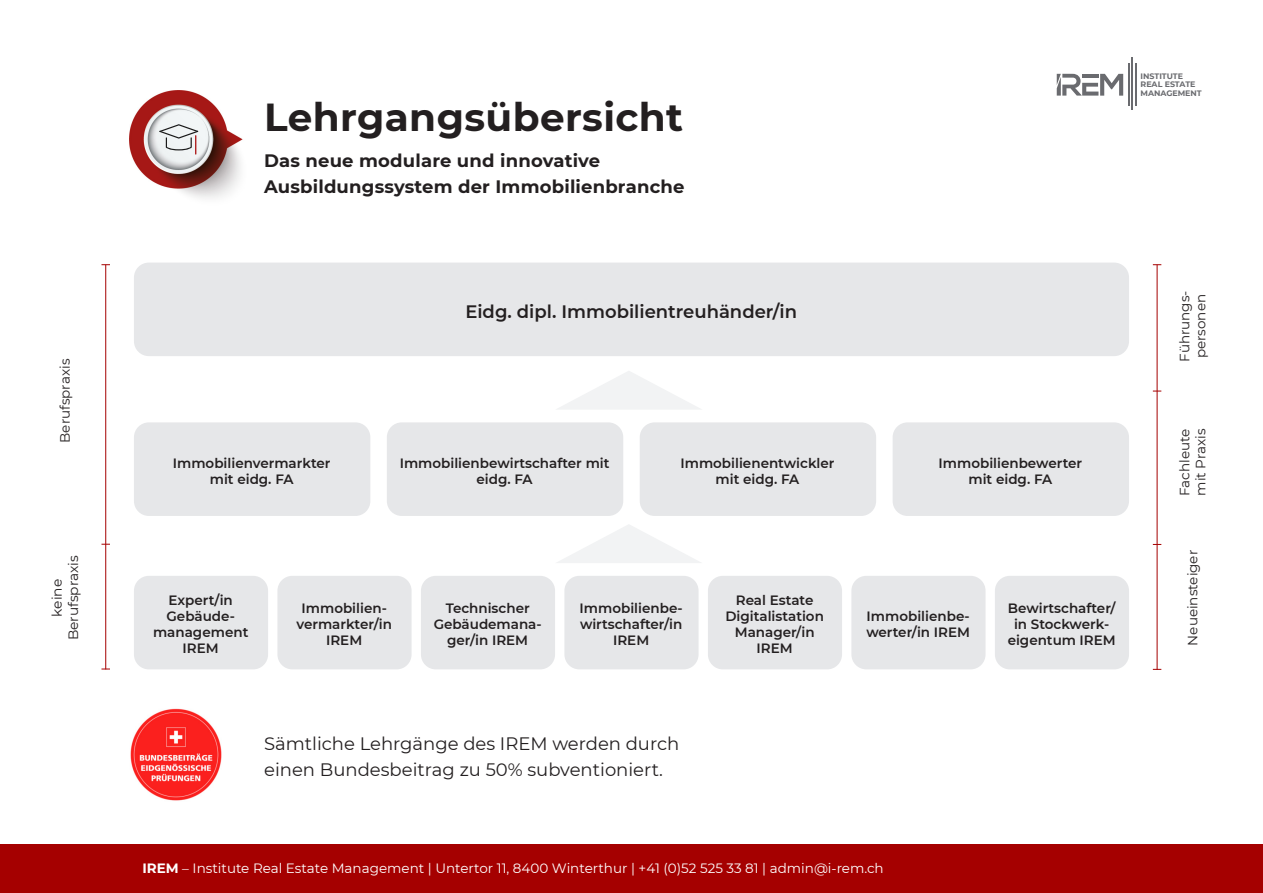
<style>
.page{position:relative;width:1263px;height:893px;background:#fff}
.page>*{position:absolute;margin:0;border:0;box-sizing:border-box;transform-origin:0 0}
.Kurs-Titel{font:700 39px "Montserrat";letter-spacing:.01em;color:#231f20}
.t1{font:18px/25.5px "Montserrat";color:#231f20}
.Kurs-Titel-2{font:700 18px/25.5px "Montserrat";letter-spacing:.01em;color:#231f20}
.t2{font:600 18px "Montserrat";color:#231f20}
.t3{font:600 13.5px/16.2px "Montserrat";color:#231f20;text-align:center}
.t4{font:13.5px "Montserrat";color:#fff}
.t5{font:13.5px/16.2px "Montserrat";color:#231f20}
.t6{font:700 7.95px/8.2px "Montserrat";color:#6a6b6f}
.s1{font-weight:700}
</style>
<div class="page">
<div style="left:134px;top:576px;width:134px;height:93px;background:#e6e7e9;border-radius:15px"></div>
<div style="left:134px;top:422px;width:236px;height:94px;background:#e6e7e9;border-radius:15px"></div>
<div style="left:134px;top:263px;width:995px;height:93px;background:#e6e7e9;border-radius:15px"></div>
<div style="left:277px;top:576px;width:135px;height:93px;background:#e6e7e9;border-radius:15px"></div>
<div style="left:387px;top:422px;width:236px;height:94px;background:#e6e7e9;border-radius:15px"></div>
<div style="left:421px;top:576px;width:134px;height:93px;background:#e6e7e9;border-radius:15px"></div>
<div style="left:640px;top:422px;width:236px;height:94px;background:#e6e7e9;border-radius:15px"></div>
<div style="left:564px;top:576px;width:134px;height:93px;background:#e6e7e9;border-radius:15px"></div>
<div style="left:893px;top:422px;width:236px;height:94px;background:#e6e7e9;border-radius:15px"></div>
<div style="left:708px;top:576px;width:134px;height:93px;background:#e6e7e9;border-radius:15px"></div>
<div style="left:851px;top:576px;width:134px;height:93px;background:#e6e7e9;border-radius:15px"></div>
<div style="left:995px;top:576px;width:134px;height:93px;background:#e6e7e9;border-radius:15px"></div>
<img style="left:130px;top:708px;width:92px;height:93px">
<div style="left:0;top:845px;width:1263px;height:48px;background:#a50000"></div>
<svg style="left:1057px;top:74px;width:66px;height:22px"></svg>
<hr style="left:1131px;top:57px;width:2px;height:52px;background:#6a6b6f">
<hr style="left:1135px;top:63px;width:1px;height:43px;background:#6a6b6f">
<hr style="left:1128px;top:63px;width:1px;height:43px;background:#6a6b6f">
<img style="left:130px;top:90px;width:113px;height:109px">
<svg style="left:159px;top:124px;width:39px;height:31px"></svg>
<hr style="left:1157px;top:265px;width:1px;height:405px;background:#a50000">
<hr style="left:105px;top:265px;width:1px;height:404px;background:#a50000">
<svg style="left:557px;top:525px;width:144px;height:38px"></svg>
<svg style="left:558px;top:371px;width:142px;height:38px"></svg>
<p class="t5" style="left:57px;top:443px;width:85px;rotate:-90deg">Berufspraxis</p>
<p class="t5" style="left:48px;top:640px;width:87px;text-align:center;rotate:-90deg">keine<br>Berufspraxis</p>
<p class="Kurs-Titel" style="left:264px;top:89px;width:420px">Lehrgangsübersicht</p>
<p class="Kurs-Titel-2" style="left:264px;top:147px;width:422px">Das neue modulare und innovative<br>Ausbildungssystem der Immobilienbranche</p>
<p class="t6" style="left:1140px;top:72px;width:63px">INSTITUTE<br>REAL ESTATE<br>MANAGEMENT</p>
<p class="t2" style="left:465px;top:299px;width:333px">Eidg. dipl. Immobilientreuhänder/in</p>
<p class="t3" style="left:173px;top:454px;width:159px">Immobilienvermarkter mit eidg. FA</p>
<p class="t3" style="left:400px;top:454px;width:211px">Immobilienbewirtschafter mit eidg. FA</p>
<p class="t3" style="left:680px;top:454px;width:156px">Immobilienentwickler mit eidg. FA</p>
<p class="t3" style="left:938px;top:454px;width:145px">Immobilienbewerter mit eidg. FA</p>
<p class="t3" style="left:153px;top:591px;width:97px">Expert/in<br>Gebäude&shy;management<br>IREM</p>
<p class="t3" style="left:296px;top:599px;width:97px">Immobilien&shy;vermarkter/in<br>IREM</p>
<p class="t3" style="left:434px;top:599px;width:109px">Technischer<br>Gebäudemana&shy;ger/in IREM</p>
<p class="t3" style="left:580px;top:599px;width:105px">Immobilienbe&shy;wirtschafter/in<br>IREM</p>
<p class="t1" style="left:264px;top:730px;width:417px">Sämtliche Lehrgänge des IREM werden durch einen Bundesbeitrag zu 50% subventioniert.</p>
<p class="t3" style="left:725px;top:591px;width:100px">Real Estate<br>Digitalistation<br>Manager/in<br>IREM</p>
<p class="t3" style="left:866px;top:608px;width:105px;text-align:left">Immobilienbe&shy;werter/in IREM</p>
<p class="t3" style="left:1008px;top:599px;width:109px">Bewirtschafter/ in Stockwerk&shy;eigentum IREM</p>
<p class="t4" style="left:142px;top:859px;width:743px"><span class="s1">IREM</span> – Institute Real Estate Management | Untertor 11, 8400 Winterthur | +41 (0)52 525 33 81 | admin@i-rem.ch</p>
<p class="t5" style="left:1176px;top:362px;width:73px;rotate:-90deg">Führungs&shy;personen</p>
<p class="t5" style="left:1176px;top:496px;width:69px;rotate:-90deg">Fachleute mit Praxis</p>
<p class="t5" style="left:1184px;top:646px;width:97px;rotate:-90deg">Neueinsteiger</p>
</div>
